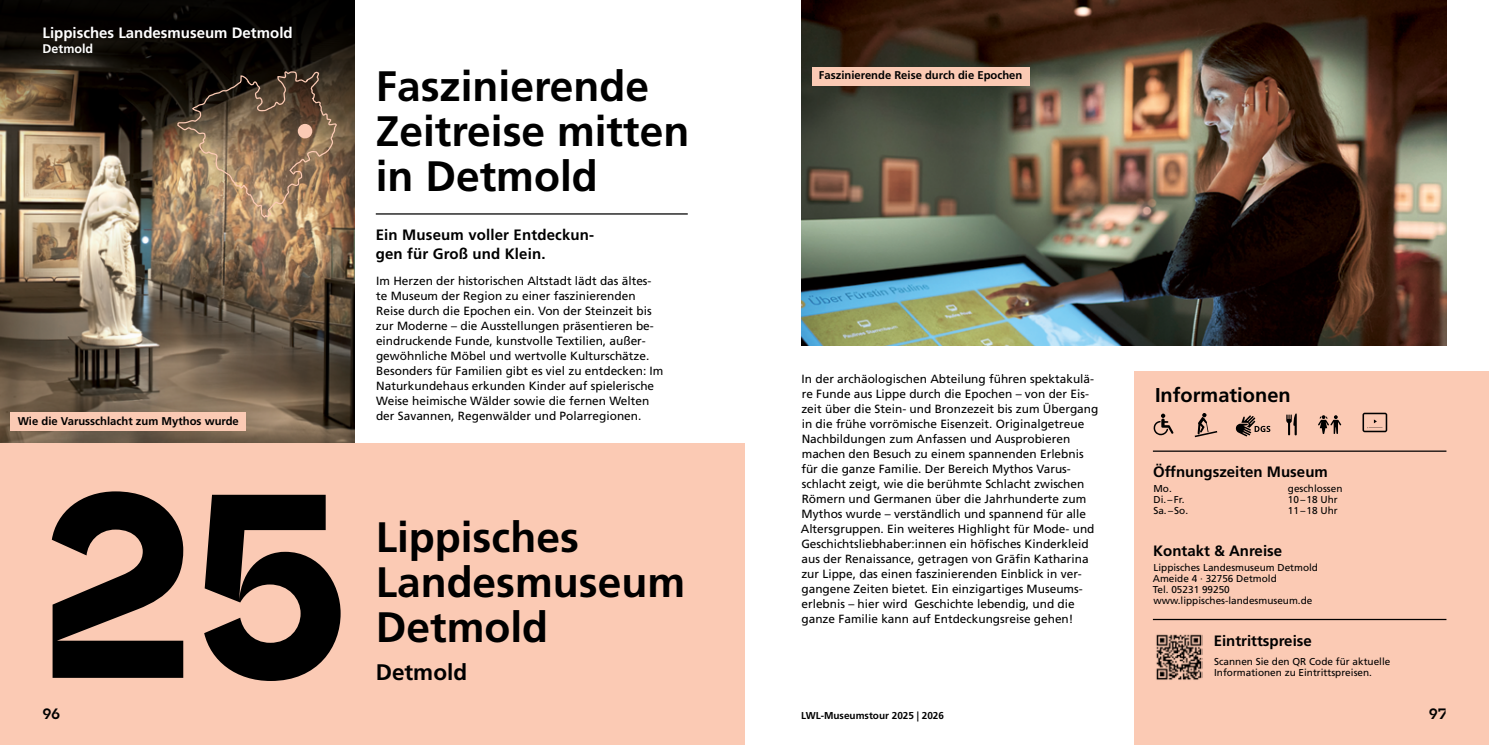
<style>
.page{position:relative;width:1489px;height:745px;background:#fff}
.page>*{position:absolute;margin:0;border:0;box-sizing:border-box;transform-origin:0 0}
.t1{font:700 261.25px "Safiro";color:#000}
.t2{font:700 42.5px/45px "Frutiger LT Std";color:#000}
.t3{font:700 22.5px "Frutiger LT Std";color:#000}
.t4{font:700 20px "Frutiger LT Std";color:#000}
.t5{font:700 15px/18.8px "Frutiger LT Std";color:#000}
.t6{font:700 15px "Frutiger LT Std";color:#fff}
.t7{font:600 15px "Safiro";color:#000}
.t8{font:700 12.5px "Frutiger LT Std";color:#fff}
.t9{font:11.88px/15px "Frutiger LT Std";color:#000}
.t10{font:700 11.25px "Frutiger LT Std";color:#000}
.t11{font:10px/11.2px "Frutiger LT Std";color:#000}
.t12{font:700 10px "Frutiger LT Std";color:#000}
</style>
<div class="page">
<img style="left:0;top:143px;width:354px;height:299px">
<svg style="left:0;top:0;width:354px;height:143px;fill:#090502"></svg>
<div style="left:0;top:442px;width:744px;height:302px;background:#fbcab4"></div>
<hr style="left:376px;top:213px;width:311px;height:1px;background:#000">
<svg style="left:176px;top:70px;width:161px;height:149px"></svg>
<div style="left:298px;top:124px;width:14px;height:14px;background:#fbcab4;border-radius:50%"></div>
<div style="left:1134px;top:371px;width:354px;height:373px;background:#fbcab4"></div>
<div style="left:11px;top:412px;width:235px;height:18px;background:#fbcab4"></div>
<img style="left:801px;top:0;width:645px;height:345px">
<div style="left:811px;top:67px;width:218px;height:19px;background:#fbcab4"></div>
<hr style="left:1152px;top:450px;width:294px;height:1px;background:#000">
<hr style="left:1152px;top:618px;width:294px;height:1px;background:#000">
<img style="left:1156px;top:634px;width:45px;height:46px">
<svg style="left:1153px;top:413px;width:20px;height:22px"></svg>
<svg style="left:1318px;top:415px;width:23px;height:19px"></svg>
<svg style="left:1194px;top:413px;width:23px;height:24px"></svg>
<svg style="left:1286px;top:413px;width:10px;height:22px"></svg>
<svg style="left:1362px;top:412px;width:24px;height:20px"></svg>
<svg style="left:1235px;top:415px;width:35px;height:21px"></svg>
<p class="t6" style="left:43px;top:23px;width:252px">Lippisches Landesmuseum Detmold</p>
<p class="t8" style="left:43px;top:41px;width:52px">Detmold</p>
<p class="t10" style="left:18px;top:414px;width:223px">Wie die Varusschlacht zum Mythos wurde</p>
<h1 class="t1" style="left:42px;top:429px;width:310px">25</h1>
<h3 class="t2" style="left:376px;top:64px;width:315px">Faszinierende<br>Zeitreise mitten in Detmold</h3>
<p class="t5" style="left:376px;top:225px;width:220px">Ein Museum voller Entdeckun&shy;gen für Groß und Klein.</p>
<p class="t9" style="left:376px;top:273px;width:289px">Im Herzen der historischen Altstadt lädt das ältes&shy;te Museum der Region zu einer faszinierenden Reise durch die Epochen ein. Von der Steinzeit bis zur Moderne – die Ausstellungen präsentieren be&shy;eindruckende Funde, kunstvolle Textilien, außer&shy;gewöhnliche Möbel und wertvolle Kulturschätze.<br>Besonders für Familien gibt es viel zu entdecken: Im Naturkundehaus erkunden Kinder auf spielerische Weise heimische Wälder sowie die fernen Welten der Savannen, Regenwälder und Polarregionen.</p>
<h2 class="t2" style="left:376px;top:514px;width:311px">Lippisches<br>Landesmuseum<br>Detmold</h2>
<h2 class="t3" style="left:376px;top:658px;width:93px">Detmold</h2>
<p class="t10" style="left:819px;top:69px;width:205px">Faszinierende Reise durch die Epochen</p>
<p class="t9" style="left:800px;top:371px;width:299px">In der archäologischen Abteilung führen spektakulä&shy;re Funde aus Lippe durch die Epochen – von der Eis&shy;zeit über die Stein- und Bronzezeit bis zum Übergang in die frühe vorrömische Eisenzeit. Originalgetreue Nachbildungen zum Anfassen und Ausprobieren machen den Besuch zu einem spannenden Erlebnis für die ganze Familie. Der Bereich Mythos Varus&shy;schlacht zeigt, wie die berühmte Schlacht zwischen Römern und Germanen über die Jahrhunderte zum Mythos wurde – verständlich und spannend für alle Altersgruppen. Ein weiteres Highlight für Mode- und Geschichtsliebhaber:innen ein höfisches Kinderkleid aus der Renaissance, getragen von Gräfin Katharina zur Lippe, das einen faszinierenden Einblick in ver&shy;gangene Zeiten bietet. Ein einzigartiges Museums&shy;erlebnis – hier wird Geschichte lebendig, und die</p>
<p class="t9" style="left:801px;top:611px;width:273px">ganze Familie kann auf Entdeckungsreise gehen!</p>
<h3 class="t4" style="left:1154px;top:383px;width:137px">Informationen</h3>
<h4 class="t5" style="left:1152px;top:462px;width:176px">Öffnungszeiten Museum</h4>
<p class="t11" style="left:1153px;top:482px;width:20px">Mo.</p>
<p class="t11" style="left:1287px;top:482px;width:56px">geschlossen</p>
<p class="t11" style="left:1153px;top:493px;width:33px">Di. – Fr.</p>
<p class="t11" style="left:1287px;top:493px;width:51px">10 – 18 Uhr</p>
<p class="t11" style="left:1153px;top:505px;width:36px">Sa. – So.</p>
<p class="t11" style="left:1287px;top:505px;width:51px">11 – 18 Uhr</p>
<h4 class="t5" style="left:1153px;top:540px;width:130px">Kontakt &amp; Anreise</h4>
<p class="t11" style="left:1152px;top:561px;width:167px">Lippisches Landesmuseum Detmold<br>Ameide 4 · 32756 Detmold<br>Tel. 05231 99250 www.lippisches-landesmuseum.de</p>
<h4 class="t5" style="left:1213px;top:630px;width:100px">Eintrittspreise</h4>
<p class="t11" style="left:1213px;top:655px;width:178px">Scannen Sie den QR Code für aktuelle<br>Informationen zu Eintrittspreisen.</p>
<p class="t7" style="left:43px;top:704px;width:19px">96</p>
<p class="t12" style="left:801px;top:709px;width:144px">LWL-Museumstour 2025 | 2026</p>
<p class="t7" style="left:1428px;top:704px;width:19px">97</p>
</div>
